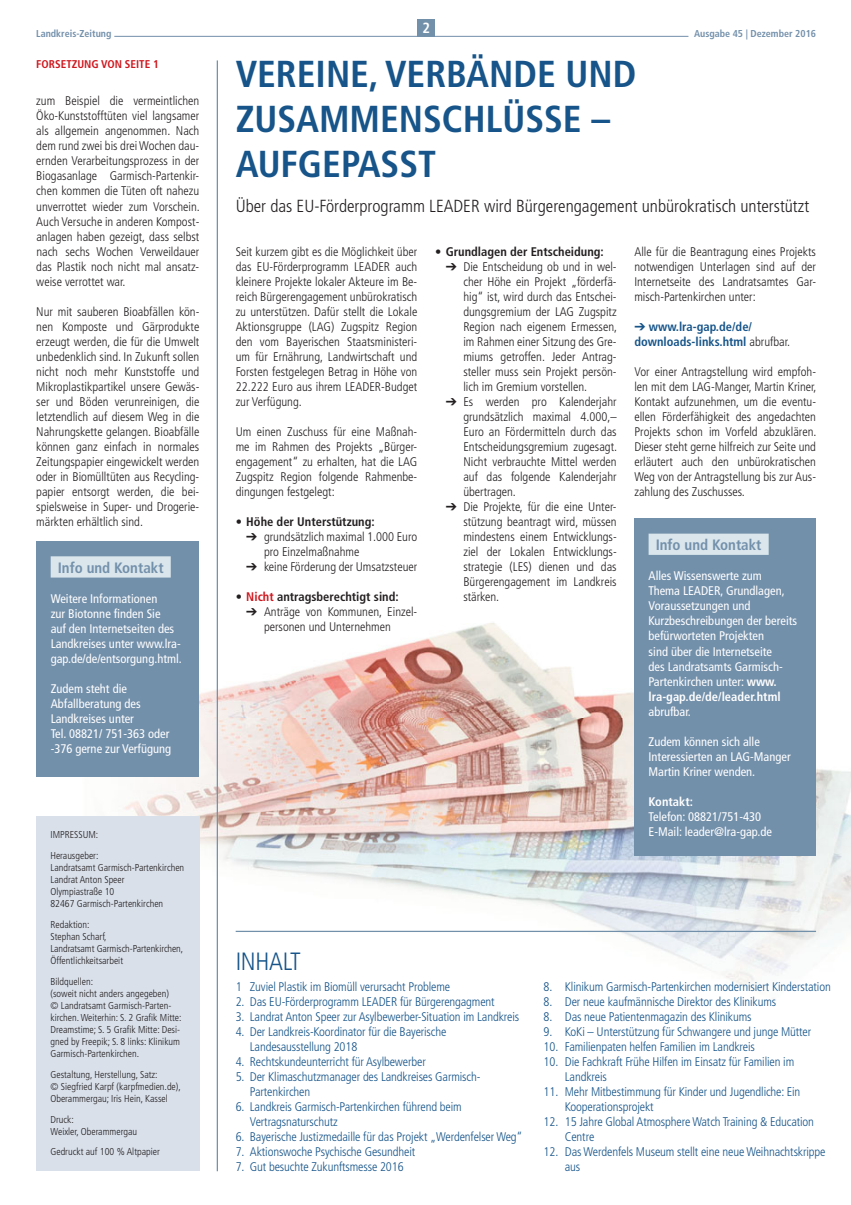
<style>
.page{position:relative;width:851px;height:1205px;background:#fff}
.page>*{position:absolute;margin:0;border:0;box-sizing:border-box;transform-origin:0 0}
.t1{font:700 condensed 37.5px/45px "Frutiger LT Std";color:#165489}
.t2{font:300 condensed 25px "Frutiger LT Std";letter-spacing:-.01em;color:#165489}
.t3{font:300 condensed 17.5px "Frutiger LT Std";color:#231f20}
.t4{font:700 condensed 15px "Frutiger LT Std";color:#7390ab}
.t5{font:700 condensed 14.75px "Frutiger LT Std";color:#fff}
.t6{font:300 condensed 12.5px/15px "Frutiger LT Std";color:#231f20;text-align:justify}
.t7{font:300 condensed 12.5px/15px "Frutiger LT Std";letter-spacing:-.01em;color:#165489}
.t8{font:condensed 12.5px/15px "Frutiger LT Std";color:#fff}
.t9{font:700 condensed 12.5px "Frutiger LT Std";color:#231f20}
.t10{font:700 condensed 12.5px/15px "Frutiger LT Std";color:#165489}
.t11{font:700 condensed 12.5px "Frutiger LT Std";color:#fff}
.t12{font:700 condensed 11.25px "Frutiger LT Std";color:#ce171e}
.t13{font:300 condensed 10px/12px "Frutiger LT Std";color:#231f20}
.t14{font:700 condensed 10px "Frutiger LT Std";color:#7390ab}
.s1{color:#ce171e}
.s2{font-weight:300;color:#231f20}
.s3{font-weight:700}
</style>
<div class="page">
<img style="left:40px;top:450px;width:811px;height:626px">
<hr style="left:114px;top:36px;width:574px;height:1px;background:#7390ab">
<div style="left:417px;top:19px;width:18px;height:18px;background:#7390ab"></div>
<hr style="left:217px;top:60px;width:1px;height:1111px;background:#7390ab">
<hr style="left:236px;top:930px;width:580px;height:2px;background:#7390ab">
<div style="left:36px;top:816px;width:163px;height:354px;background:#d9e0ea"></div>
<div style="left:36px;top:540px;width:163px;height:236px;background:#7390ab"></div>
<div style="left:51px;top:556px;width:120px;height:21px;background:#dae6ec"></div>
<div style="left:634px;top:518px;width:182px;height:337px;background:#7390ab"></div>
<div style="left:648px;top:533px;width:120px;height:22px;background:#dae6ec"></div>
<p class="t14" style="left:36px;top:29px;width:77px">Landkreis-Zeitung</p>
<p class="t12" style="left:36px;top:59px;width:124px">FORSETZUNG VON SEITE 1</p>
<p class="t6" style="left:36px;top:94px;width:165px">zum Beispiel die vermeintlichen Öko-Kunststofftüten viel langsamer als allgemein angenommen. Nach dem rund zwei bis drei Wochen dau&shy;ernden Verarbeitungsprozess in der Biogasanlage Garmisch-Partenkir&shy;chen kommen die Tüten oft nahezu unverrottet wieder zum Vorschein.<br>Auch Versuche in anderen Kompost&shy;anlagen haben gezeigt, dass selbst nach sechs Wochen Verweildauer das Plastik noch nicht mal ansatz&shy;weise verrottet war.</p>
<p class="t6" style="left:36px;top:304px;width:165px">Nur mit sauberen Bioabfällen kön&shy;nen Komposte und Gärprodukte erzeugt werden, die für die Umwelt unbedenklich sind. In Zukunft sollen nicht noch mehr Kunststoffe und Mikroplastikpartikel unsere Gewäs&shy;ser und Böden verunreinigen, die letztendlich auf diesem Weg in die Nahrungskette gelangen. Bioabfälle können ganz einfach in normales Zeitungspapier eingewickelt werden oder in Biomülltüten aus Recycling&shy;papier entsorgt werden, die bei&shy;spielsweise in Super- und Drogerie&shy;märkten erhältlich sind.</p>
<p class="t4" style="left:58px;top:560px;width:107px">Info und Kontakt</p>
<p class="t8" style="left:51px;top:592px;width:133px">Weitere Informationen<br>zur Biotonne finden Sie<br>auf den Internetseiten des<br>Landkreises unter www.lra&shy;gap.de/de/entsorgung.html.</p>
<p class="t8" style="left:51px;top:682px;width:122px">Zudem steht die<br>Abfallberatung des<br>Landkreises unter<br>Tel. 08821/ 751-363 oder -376 gerne zur Verfügung</p>
<p class="t13" style="left:50px;top:825px;width:49px;line-height:20.9px">IMPRESSUM:<br>Herausgeber:</p>
<p class="t13" style="left:50px;top:862px;width:135px">Landratsamt Garmisch-Partenkirchen<br>Landrat Anton Speer<br>Olympiastraße 10<br>82467 Garmisch-Partenkirchen</p>
<p class="t13" style="left:50px;top:919px;width:134px">Redaktion:<br>Stephan Scharf,<br>Landratsamt Garmisch-Partenkirchen,<br>Öffentlichkeitsarbeit</p>
<p class="t13" style="left:50px;top:976px;width:133px">Bildquellen:<br>(soweit nicht anders angegeben)<br>© Landratsamt Garmisch-Parten&shy;kirchen. Weiterhin: S. 2 Grafik Mitte:<br>Dreamstime; S. 5 Grafik Mitte: Desi&shy;gned by Freepik; S. 8 links: Klinikum<br>Garmisch-Partenkirchen.</p>
<p class="t13" style="left:50px;top:1068px;width:132px">Gestaltung, Herstellung, Satz:<br>© Siegfried Karpf (karpfmedien.de),<br>Oberammergau; Iris Hein, Kassel</p>
<p class="t13" style="left:50px;top:1113px;width:88px">Druck:<br>Weixler, Oberammergau</p>
<p class="t13" style="left:50px;top:1146px;width:111px">Gedruckt auf 100 % Altpapier</p>
<p class="t5" style="left:422px;top:21px;width:9px">2</p>
<p class="t14" style="left:694px;top:29px;width:123px">Ausgabe 45 | Dezember 2016</p>
<h1 class="t1" style="left:236px;top:53px;width:402px">VEREINE, VERBÄNDE UND<br>ZUSAMMENSCHLÜSSE –<br>AUFGEPASST</h1>
<h3 class="t3" style="left:236px;top:197px;width:575px">Über das EU-Förderprogramm LEADER wird Bürgerengagement unbürokratisch unterstützt</h3>
<p class="t6" style="left:236px;top:244px;width:183px">Seit kurzem gibt es die Möglichkeit über das EU-Förderprogramm LEADER auch kleinere Projekte lokaler Akteure im Be&shy;reich Bürgerengagement unbürokratisch zu unterstützen. Dafür stellt die Lokale Aktionsgruppe (LAG) Zugspitz Region den vom Bayerischen Staatsministeri&shy;um für Ernährung, Landwirtschaft und Forsten festgelegen Betrag in Höhe von 22.222 Euro aus ihrem LEADER-Budget zur Verfügung.</p>
<p class="t6" style="left:236px;top:424px;width:183px">Um einen Zuschuss für eine Maßnah&shy;me im Rahmen des Projekts „Bürger&shy;engagement“ zu erhalten, hat die LAG Zugspitz Region folgende Rahmenbe&shy;dingungen festgelegt:</p>
<p class="t9" style="left:236px;top:515px;width:141px">• Höhe der Unterstützung:</p>
<p class="t6" style="left:264px;top:529px;width:155px;text-indent:-18px">➔ grundsätzlich maximal 1.000 Euro pro Einzelmaßnahme</p>
<p class="t6" style="left:246px;top:559px;width:172px">➔ keine Förderung der Umsatzsteuer</p>
<p class="t9" style="left:236px;top:590px;width:165px">• <span class="s1">Nicht</span> antragsberechtigt sind:</p>
<p class="t6" style="left:264px;top:604px;width:155px;text-indent:-18px">➔ Anträge von Kommunen, Einzel&shy;personen und Unternehmen</p>
<p class="t6" style="left:634px;top:244px;width:183px">Alle für die Beantragung eines Projekts notwendigen Unterlagen sind auf der Internetseite des Landratsamtes Gar&shy;misch-Partenkirchen unter:</p>
<p class="t10" style="left:634px;top:319px;width:157px">➔ www.lra-gap.de/de/ downloads-links.html <span class="s2">abrufbar.</span></p>
<p class="t6" style="left:634px;top:364px;width:184px">Vor einer Antragstellung wird empfoh&shy;len mit dem LAG-Manger, Martin Kriner, Kontakt aufzunehmen, um die eventu&shy;ellen Förderfähigkeit des angedachten Projekts schon im Vorfeld abzuklären.<br>Dieser steht gerne hilfreich zur Seite und erläutert auch den unbürokratischen Weg von der Antragstellung bis zur Aus&shy;zahlung des Zuschusses.</p>
<p class="t9" style="left:435px;top:245px;width:170px">• Grundlagen der Entscheidung:</p>
<p class="t6" style="left:463px;top:259px;width:155px;text-indent:-18px">➔ Die Entscheidung ob und in wel&shy;cher Höhe ein Projekt „förderfä&shy;hig“ ist, wird durch das Entschei&shy;dungsgremium der LAG Zugspitz Region nach eigenem Ermessen, im Rahmen einer Sitzung des Gre&shy;miums getroffen. Jeder Antrag&shy;steller muss sein Projekt persön&shy;lich im Gremium vorstellen.</p>
<p class="t6" style="left:463px;top:394px;width:155px;text-indent:-18px">➔ Es werden pro Kalenderjahr grundsätzlich maximal 4.000,– Euro an Fördermitteln durch das Entscheidungsgremium zugesagt.<br>Nicht verbrauchte Mittel werden auf das folgende Kalenderjahr übertragen.</p>
<p class="t6" style="left:463px;top:499px;width:155px;text-indent:-18px">➔ Die Projekte, für die eine Unter&shy;stützung beantragt wird, müssen mindestens einem Entwicklungs&shy;ziel der Lokalen Entwicklungs&shy;strategie (LES) dienen und das Bürgerengagement im Landkreis stärken.</p>
<p class="t4" style="left:656px;top:538px;width:107px">Info und Kontakt</p>
<p class="t8" style="left:648px;top:569px;width:150px">Alles Wissenswerte zum<br>Thema LEADER, Grundlagen,<br>Voraussetzungen und<br>Kurzbeschreibungen der bereits befürworteten Projekten<br>sind über die Internetseite<br>des Landratsamts Garmisch-<br>Partenkirchen unter: <span class="s3">www. lra-gap.de/de/leader.html</span></p>
<p class="t8" style="left:648px;top:704px;width:44px">abrufbar.</p>
<p class="t8" style="left:648px;top:734px;width:144px">Zudem können sich alle<br>Interessierten an LAG-Manger<br>Martin Kriner wenden.</p>
<p class="t11" style="left:648px;top:795px;width:46px">Kontakt:</p>
<p class="t8" style="left:648px;top:809px;width:125px">Telefon: 08821/751-430<br>E-Mail: leader@lra-gap.de</p>
<h2 class="t2" style="left:236px;top:949px;width:67px">INHALT</h2>
<p class="t7" style="left:236px;top:979px;width:216px">1 Zuviel Plastik im Biomüll verursacht Probleme</p>
<p class="t7" style="left:236px;top:994px;width:261px">2. Das EU-Förderprogramm LEADER für Bürgerengagment</p>
<p class="t7" style="left:236px;top:1009px;width:285px">3. Landrat Anton Speer zur Asylbewerber-Situation im Landkreis</p>
<p class="t7" style="left:250px;top:1024px;width:198px;text-indent:-14px">4. Der Landkreis-Koordinator für die Bayerische<br>Landesausstellung 2018</p>
<p class="t7" style="left:236px;top:1054px;width:192px">4. Rechtskundeunterricht für Asylbewerber</p>
<p class="t7" style="left:250px;top:1069px;width:232px;text-indent:-14px">5. Der Klimaschutzmanager des Landkreises Garmisch-<br>Partenkirchen</p>
<p class="t7" style="left:250px;top:1099px;width:213px;text-indent:-14px">6. Landkreis Garmisch-Partenkirchen führend beim<br>Vertragsnaturschutz</p>
<p class="t7" style="left:236px;top:1129px;width:288px">6. Bayerische Justizmedaille für das Projekt „Werdenfelser Weg“</p>
<p class="t7" style="left:236px;top:1144px;width:181px">7. Aktionswoche Psychische Gesundheit</p>
<p class="t7" style="left:236px;top:1159px;width:169px">7. Gut besuchte Zukunftsmesse 2016</p>
<p class="t7" style="left:543px;top:979px;width:289px">8. Klinikum Garmisch-Partenkirchen modernisiert Kinderstation</p>
<p class="t7" style="left:543px;top:994px;width:234px">8. Der neue kaufmännische Direktor des Klinikums</p>
<p class="t7" style="left:543px;top:1009px;width:209px">8. Das neue Patientenmagazin des Klinikums</p>
<p class="t7" style="left:543px;top:1024px;width:269px">9. KoKi – Unterstützung für Schwangere und junge Mütter</p>
<p class="t7" style="left:543px;top:1039px;width:213px">10. Familienpaten helfen Familien im Landkreis</p>
<p class="t7" style="left:565px;top:1054px;width:231px;text-indent:-21px">10. Die Fachkraft Frühe Hilfen im Einsatz für Familien im<br>Landkreis</p>
<p class="t7" style="left:565px;top:1084px;width:237px;text-indent:-21px">11. Mehr Mitbestimmung für Kinder und Jugendliche: Ein<br>Kooperationsprojekt</p>
<p class="t7" style="left:565px;top:1114px;width:251px;text-indent:-21px">12. 15 Jahre Global Atmosphere Watch Training &amp; Education<br>Centre</p>
<p class="t7" style="left:565px;top:1144px;width:262px;text-indent:-21px">12. Das Werdenfels Museum stellt eine neue Weihnachtskrippe aus</p>
</div>
